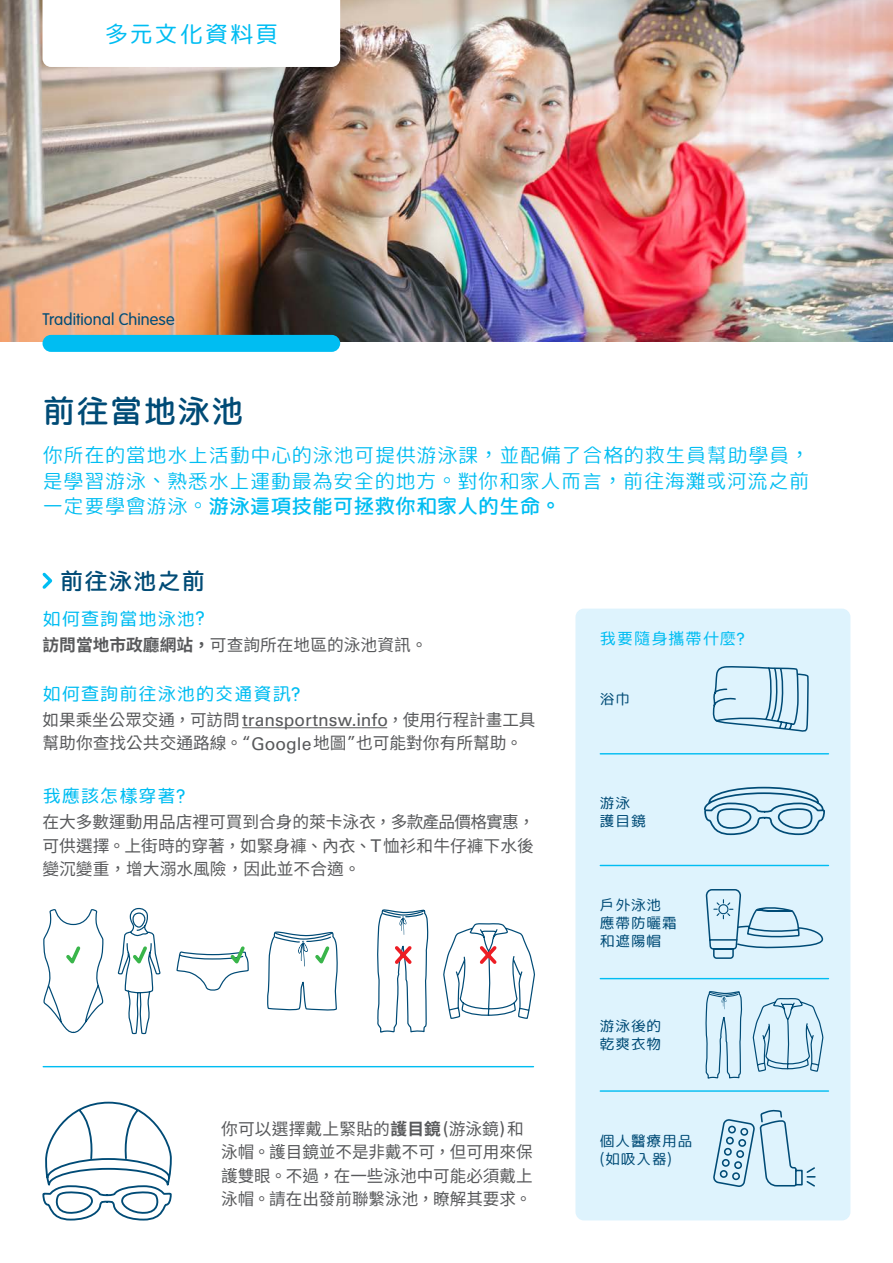
<style>
.page{position:relative;width:893px;height:1263px;background:#fff}
.page>*{position:absolute;margin:0;border:0;box-sizing:border-box;transform-origin:0 0}
.t1{font:700 32.4px "Yuan Si Round SC";letter-spacing:.025em;color:#004b76}
.t2{font:23.7px "Yuan Si Round SC";letter-spacing:.05em;color:#00bdf2}
.t3{font:700 23.4px "Yuan Si Round SC";letter-spacing:.025em;color:#004b76}
.t4{font:300 20.55px/25.7px "Yuan Si Round SC";color:#00bdf2;text-align:justify}
.t5{font:18.45px "Yuan Si Round SC";letter-spacing:.025em;color:#00bdf2}
.t6{font:16.8px/23.4px "Source Han Sans TC";color:#58595b}
.t7{font:300 16.5px "VAG Rounded";letter-spacing:.005em;color:#004c76}
.t8{font:16.5px "Yuan Si Round SC";letter-spacing:.025em;color:#00bdf2}
.t9{font:15px/18px "Yuan Si Round SC";letter-spacing:.025em;color:#004b76}
.s1{font-weight:700}
.s2{font-family:"VAG Rounded";font-weight:300;font-size:19.35px}
.s3{font-family:"Univers LT Std";font-size:17.55px}
.s4{font-family:"Univers LT Std"}
.s5{font-family:"Univers LT Std";font-size:18.45px}
.s6{font-family:"VAG Rounded";font-weight:300;font-size:17.4px}
</style>
<div class="page">
<div style="left:575px;top:609px;width:275px;height:611px;background:#def3fd;border-radius:9px"></div>
<img style="left:0;top:0;width:893px;height:341px">
<div style="left:43px;top:335px;width:297px;height:17px;background:#00bdf2;border-radius:9px"></div>
<svg style="left:43px;top:0;width:297px;height:67px"></svg>
<hr style="left:600px;top:753px;width:228px;height:1px;background:#00bdf2">
<hr style="left:600px;top:865px;width:228px;height:1px;background:#00bdf2">
<hr style="left:600px;top:978px;width:228px;height:1px;background:#00bdf2">
<hr style="left:43px;top:1066px;width:490px;height:1px;background:#00bdf2">
<hr style="left:600px;top:1090px;width:228px;height:2px;background:#00bdf2">
<hr style="left:242px;top:727px;width:145px;height:1px;background:#58595b">
<svg style="left:42px;top:572px;width:11px;height:17px"></svg>
<svg style="left:500px;top:923px;width:35px;height:96px"></svg>
<svg style="left:43px;top:908px;width:295px;height:126px"></svg>
<svg style="left:377px;top:909px;width:123px;height:124px"></svg>
<svg style="left:42px;top:1101px;width:130px;height:120px"></svg>
<svg style="left:704px;top:786px;width:121px;height:50px"></svg>
<svg style="left:752px;top:998px;width:72px;height:74px"></svg>
<svg style="left:705px;top:991px;width:37px;height:88px"></svg>
<svg style="left:705px;top:889px;width:118px;height:70px"></svg>
<svg style="left:713px;top:1109px;width:103px;height:78px"></svg>
<svg style="left:712px;top:666px;width:97px;height:66px"></svg>
<h2 class="t2" style="left:104px;top:19px;width:176px">多元文化資料頁</h2>
<p class="t7" style="left:43px;top:310px;width:134px">Traditional Chinese</p>
<h1 class="t1" style="left:43px;top:389px;width:203px">前往當地泳池</h1>
<p class="t4" style="left:43px;top:442px;width:769px">你所在的當地水上活動中心的泳池可提供游泳課﹐並配備了合格的救生員幫助學員﹐是學習游泳﹑熟悉水上運動最為安全的地方﹒對你和家人而言﹐前往海灘或河流之前一定要學會游泳﹒<span class="s1">游泳這項技能可拯救你和家人的生命﹒</span></p>
<h3 class="t3" style="left:60px;top:566px;width:147px">前往泳池之前</h3>
<p class="t5" style="left:43px;top:606px;width:163px">如何查詢當地泳池<span class="s2">?</span></p>
<p class="t6" style="left:43px;top:633px;width:387px"><span class="s1">訪問當地市政廳網站，</span>可查詢所在地區的泳池資訊。</p>
<p class="t5" style="left:43px;top:682px;width:259px">如何查詢前往泳池的交通資訊<span class="s2">?</span></p>
<p class="t6" style="left:43px;top:708px;width:494px">如果乘坐公眾交通，可訪問<span class="s3">transportnsw.info</span>，使用行程計畫工具幫助你查找公共交通路線。<span class="s4">“</span><span class="s3">Google</span>地圖<span class="s4">”</span>也可能對你有所幫助。</p>
<p class="t5" style="left:43px;top:784px;width:144px">我應該怎樣穿著<span class="s2">?</span></p>
<p class="t6" style="left:43px;top:811px;width:494px;text-align:justify">在大多數運動用品店裡可買到合身的萊卡泳衣，多款產品價格實惠，可供選擇。上街時的穿著，如緊身褲、內衣、<span class="s3">T</span>恤衫和牛仔褲下水後變沉變重，增大溺水風險，因此並不合適。</p>
<p class="t6" style="left:221px;top:1117px;width:313px">你可以選擇戴上緊貼的<span class="s1">護目鏡</span><span class="s5">(</span>游泳鏡<span class="s5">)</span>和泳帽。護目鏡並不是非戴不可，但可用來保護雙眼。不過，在一些泳池中可能必須戴上泳帽。請在出發前聯繫泳池，瞭解其要求。</p>
<p class="t8" style="left:600px;top:627px;width:146px">我要隨身攜帶什麼<span class="s6">?</span></p>
<p class="t9" style="left:600px;top:689px;width:32px">浴巾</p>
<p class="t9" style="left:600px;top:793px;width:48px">游泳護目鏡</p>
<p class="t9" style="left:600px;top:895px;width:79px">戶外泳池應帶防曬霜和遮陽帽</p>
<p class="t9" style="left:600px;top:1016px;width:63px">游泳後的乾爽衣物</p>
<p class="t9" style="left:600px;top:1131px;width:94px">個人醫療用品(如吸入器)</p>
</div>
